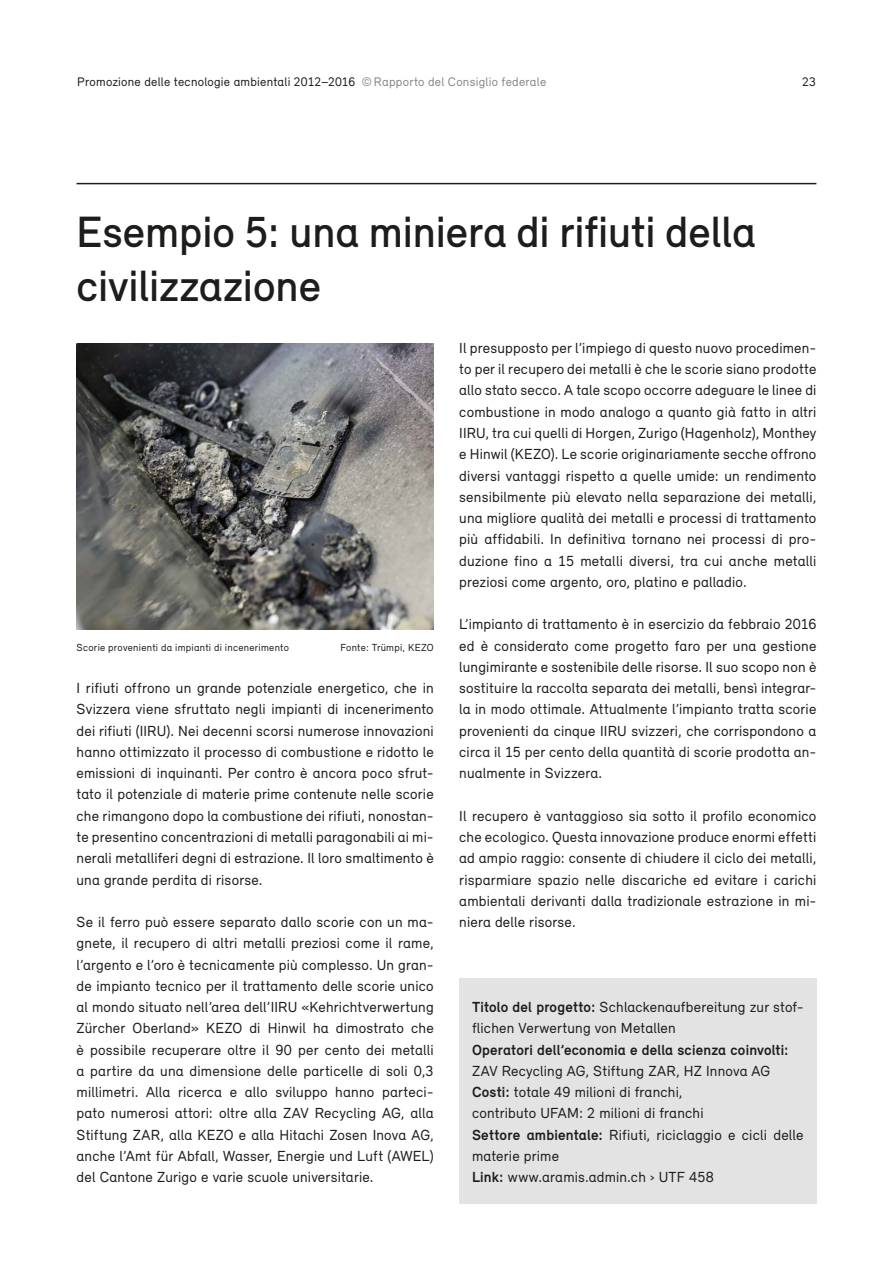
<style>
.page{position:relative;width:893px;height:1263px;background:#fff}
.page>*{position:absolute;margin:0;border:0;box-sizing:border-box;transform-origin:0 0}
.H1_07_Kapiteltitel{font:500 45px/54px "Relevant";color:#1d1d1b}
.P_07_Grundtext{font:15px/21.3px "Relevant";letter-spacing:.01em;color:#1d1d1b;text-align:justify}
.t1{font:12.75px "Relevant";letter-spacing:.02em;color:#1d1d1b}
.t2{font:10.5px "Relevant";letter-spacing:.025em;color:#1d1d1b}
.s1{color:#878787}
.s2{font-weight:700}
</style>
<div class="page">
<hr style="left:77px;top:183px;width:739px;height:1px;background:#1d1d1b">
<img style="left:77px;top:344px;width:357px;height:285px">
<div style="left:459px;top:978px;width:357px;height:225px;background:#e3e3e3"></div>
<p class="t1" style="left:77px;top:74px;width:470px">Promozione delle tecnologie ambientali 2012–2016 <span class="s1">©Rapporto del Consiglio federale</span></p>
<p class="t1" style="left:802px;top:74px;width:15px">23</p>
<h1 class="H1_07_Kapiteltitel" style="left:77px;top:204px;width:681px">Esempio 5: una miniera di rifiuti della civilizzazione</h1>
<p class="t2" style="left:77px;top:641px;width:214px">Scorie provenienti da impianti di incenerimento</p>
<p class="t2" style="left:340px;top:641px;width:95px">Fonte: Trümpi, KEZO</p>
<p class="P_07_Grundtext" style="left:77px;top:677px;width:359px">I rifiuti offrono un grande potenziale energetico, che in Svizzera viene sfruttato negli impianti di incenerimento dei rifiuti (IIRU). Nei decenni scorsi numerose innovazioni hanno ottimizzato il processo di combustione e ridotto le emissioni di inquinanti. Per contro è ancora poco sfrut&shy;tato il potenziale di materie prime contenute nelle scorie che rimangono dopo la combustione dei rifiuti, nonostan&shy;te presentino concentrazioni di metalli paragonabili ai mi&shy;nerali metalliferi degni di estrazione. Il loro smaltimento è una grande perdita di risorse.</p>
<p class="P_07_Grundtext" style="left:77px;top:911px;width:359px">Se il ferro può essere separato dallo scorie con un ma&shy;gnete, il recupero di altri metalli preziosi come il rame, l’argento e l’oro è tecnicamente più complesso. Un gran&shy;de impianto tecnico per il trattamento delle scorie unico al mondo situato nell’area dell’IIRU «Kehrichtverwertung Zürcher Oberland» KEZO di Hinwil ha dimostrato che è possibile recuperare oltre il 90 per cento dei metalli a partire da una dimensione delle particelle di soli 0,3 millimetri. Alla ricerca e allo sviluppo hanno parteci&shy;pato numerosi attori: oltre alla ZAV Recycling AG, alla Stiftung ZAR, alla KEZO e alla Hitachi Zosen Inova AG, anche l’Amt für Abfall, Wasser, Energie und Luft (AWEL) del Cantone Zurigo e varie scuole universitarie.</p>
<p class="P_07_Grundtext" style="left:459px;top:337px;width:359px">Il presupposto per l’impiego di questo nuovo procedimen&shy;to per il recupero dei metalli è che le scorie siano prodotte allo stato secco. A tale scopo occorre adeguare le linee di combustione in modo analogo a quanto già fatto in altri IIRU, tra cui quelli di Horgen, Zurigo (Hagenholz), Monthey e Hinwil (KEZO). Le scorie originariamente secche offrono diversi vantaggi rispetto a quelle umide: un rendimento sensibilmente più elevato nella separazione dei metalli, una migliore qualità dei metalli e processi di trattamento più affidabili. In definitiva tornano nei processi di pro&shy;duzione fino a 15 metalli diversi, tra cui anche metalli preziosi come argento, oro, platino e palladio.</p>
<p class="P_07_Grundtext" style="left:459px;top:613px;width:359px">L’impianto di trattamento è in esercizio da febbraio 2016 ed è considerato come progetto faro per una gestione lungimirante e sostenibile delle risorse. Il suo scopo non è sostituire la raccolta separata dei metalli, bensì integrar&shy;la in modo ottimale. Attualmente l’impianto tratta scorie provenienti da cinque IIRU svizzeri, che corrispondono a circa il 15 per cento della quantità di scorie prodotta an&shy;nualmente in Svizzera.</p>
<p class="P_07_Grundtext" style="left:459px;top:805px;width:359px">Il recupero è vantaggioso sia sotto il profilo economico che ecologico. Questa innovazione produce enormi effetti ad ampio raggio: consente di chiudere il ciclo dei metalli, risparmiare spazio nelle discariche ed evitare i carichi ambientali derivanti dalla tradizionale estrazione in mi&shy;niera delle risorse.</p>
<p class="P_07_Grundtext" style="left:472px;top:996px;width:333px;text-align:left"><span class="s2">Titolo del progetto:</span> Schlackenaufbereitung zur stof&shy;flichen Verwertung von Metallen<br><span class="s2">Operatori dell’economia e della scienza coinvolti:<br></span>ZAV Recycling AG, Stiftung ZAR, HZ Innova AG <span class="s2">Costi:</span> totale 49 milioni di franchi,<br>contributo UFAM: 2 milioni di franchi<br><span class="s2">Settore ambientale:</span> Rifiuti, riciclaggio e cicli delle materie prime<br><span class="s2">Link:</span> www.aramis.admin.ch › UTF 458</p>
</div>
